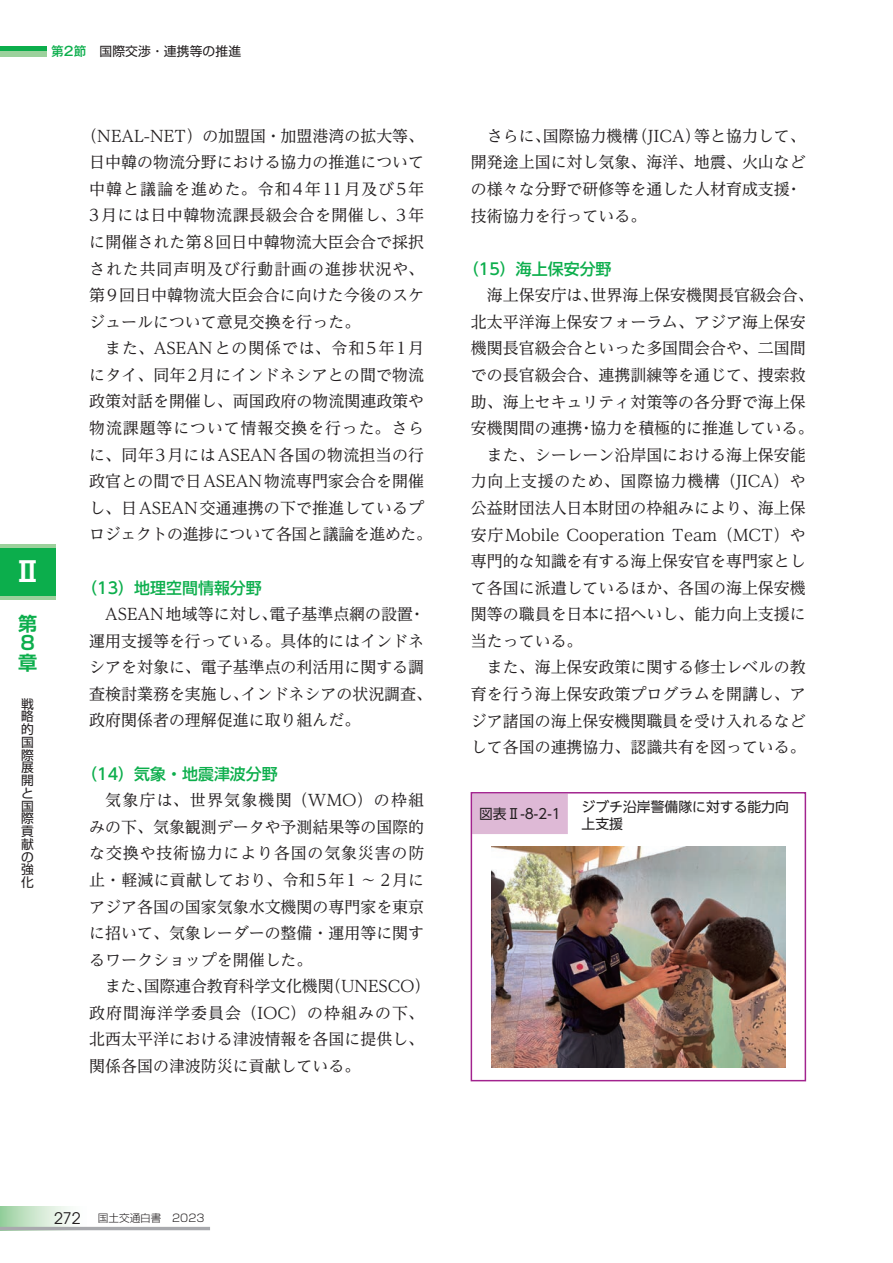
<style>
.page{position:relative;width:893px;height:1263px;background:#fff}
.page>*{position:absolute;margin:0;border:0;box-sizing:border-box;transform-origin:0 0}
.t1{font:700 27.6px "Shin Go Pr 6 N De";color:#fff}
.t2{font:700 19.2px/19.2px "Shin Go Pr 6 N De";color:#0cae4c}
.t3{font:15.9px/26.5px "UD Reimin Pr 6 N";color:#231f20}
.t4{font:500 15.9px "UD Shin Go NT Pr 6 N";color:#0cae4c}
.t5{font:15.9px "UD Reimin Pr 6 N";letter-spacing:.05em;color:#231f20}
.t6{font:13.8px/17px "UD Shin Go NT Pr 6 N";color:#231f20}
.t7{font:12.75px/12.8px "Shin Go Pr 6 N";letter-spacing:.01em;color:#231f20;text-align:justify}
.t8{font:500 12.75px "Gothic MB101 Pr 6 N";color:#f0597c}
.t9{font:300 10.65px "Shin Go Pr 6 N";color:#231f20}
.s1{font-family:"Gothic MB101 Pr 6 N";font-weight:500;color:#0cae4c}
.s2{font-family:"ITC Avant Garde Pro";font-weight:400;font-size:15.9px}
</style>
<div class="page">
<div style="left:472px;top:794px;width:96px;height:40px;background:#deb9d6"></div>
<img style="left:491px;top:847px;width:294px;height:220px">
<div style="left:471px;top:792px;width:335px;height:289px;border:1px solid #a2238e"></div>
<div style="left:0;top:1206px;width:89px;height:24px;background:linear-gradient(to right,#9fd1a2,#fff)"></div>
<div style="left:0;top:46px;width:47px;height:10px;background:#0cae4c"></div>
<div style="left:0;top:51px;width:47px;height:5px;background:#9cd19c"></div>
<div style="left:0;top:544px;width:55px;height:56px;background:#0cae4c"></div>
<hr style="left:0;top:596px;width:55px;height:4px;background:#9cd19c">
<hr style="left:0;top:544px;width:55px;height:4px;background:#9cd19c">
<hr style="left:0;top:1227px;width:210px;height:3px;background:#a8a9ad">
<p class="t7" style="left:51px;top:44px;width:192px"><span class="s1">第2節</span>　国際交渉・連携等の推進</p>
<p class="t8" style="left:57px;top:40px;width:14px">　</p>
<h1 class="t1" style="left:14px;top:549px;width:29px">Ⅱ</h1>
<p class="t2" style="left:18px;top:613px;width:20px">第<br>8章</p>
<p class="t7" style="left:21px;top:696px;width:14px">戦略的国際展開と国際貢献の強化</p>
<p class="t3" style="left:89px;top:122px;width:336px;text-align:justify;text-indent:-8px">（NEAL-NET）の加盟国・加盟港湾の拡大等、日中韓の物流分野における協力の推進について中韓と議論を進めた。令和4年11月及び5年3月には日中韓物流課長級会合を開催し、3年に開催された第8回日中韓物流大臣会合で採択された共同声明及び行動計画の進捗状況や、第9回日中韓物流大臣会合に向けた今後のスケジュールについて意見交換を行った。</p>
<p class="t3" style="left:89px;top:334px;width:344px;text-align:center">また、ASEANとの関係では、令和5年1月<br>にタイ、同年2月にインドネシアとの間で物流政策対話を開催し、両国政府の物流関連政策や物流課題等について情報交換を行った。さらに、同年3月にはASEAN各国の物流担当の行政官との間で日ASEAN物流専門家会合を開催し、日ASEAN交通連携の下で推進しているプロジェクトの進捗について各国と議論を進めた。</p>
<p class="t4" style="left:81px;top:574px;width:182px">（13）地理空間情報分野</p>
<p class="t3" style="left:89px;top:600px;width:344px;text-indent:16px">ASEAN地域等に対し、電子基準点網の設置・運用支援等を行っている。具体的にはインドネシアを対象に、電子基準点の利活用に関する調査検討業務を実施し、インドネシアの状況調査、政府関係者の理解促進に取り組んだ。</p>
<p class="t4" style="left:81px;top:761px;width:198px">（14）気象・地震津波分野</p>
<p class="t3" style="left:89px;top:786px;width:336px;text-align:justify;text-indent:16px">気象庁は、世界気象機関（WMO）の枠組みの下、気象観測データや予測結果等の国際的な交換や技術協力により各国の気象災害の防止・軽減に貢献しており、令和5年1 ～ 2月にアジア各国の国家気象水文機関の専門家を東京に招いて、気象レーダーの整備・運用等に関するワークショップを開催した。</p>
<p class="t3" style="left:89px;top:972px;width:343px;text-indent:16px">また、国際連合教育科学文化機関（UNESCO）政府間海洋学委員会（IOC）の枠組みの下、北西太平洋における津波情報を各国に提供し、関係各国の津波防災に貢献している。</p>
<p class="t3" style="left:471px;top:122px;width:336px;text-indent:16px">さらに、国際協力機構（JICA）等と協力して、開発途上国に対し気象、海洋、地震、火山などの様々な分野で研修等を通した人材育成支援・技術協力を行っている。</p>
<p class="t4" style="left:463px;top:256px;width:150px">（15）海上保安分野</p>
<p class="t3" style="left:487px;top:281px;width:328px">海上保安庁は、世界海上保安機関長官級会合、</p>
<p class="t3" style="left:471px;top:308px;width:336px">北太平洋海上保安フォーラム、アジア海上保安</p>
<p class="t3" style="left:471px;top:335px;width:336px">機関長官級会合といった多国間会合や、二国間</p>
<p class="t3" style="left:471px;top:361px;width:336px">での長官級会合、連携訓練等を通じて、捜索救</p>
<p class="t3" style="left:471px;top:388px;width:336px">助、海上セキュリティ対策等の各分野で海上保</p>
<p class="t3" style="left:471px;top:414px;width:344px">安機関間の連携・協力を積極的に推進している。</p>
<p class="t3" style="left:487px;top:441px;width:320px">また、シーレーン沿岸国における海上保安能</p>
<p class="t5" style="left:471px;top:468px;width:336px">力向上支援のため、国際協力機構（JICA）や</p>
<p class="t3" style="left:471px;top:494px;width:336px">公益財団法人日本財団の枠組みにより、海上保</p>
<p class="t3" style="left:471px;top:521px;width:336px">安庁Mobile Cooperation Team（MCT）や</p>
<p class="t3" style="left:471px;top:547px;width:336px">専門的な知識を有する海上保安官を専門家とし</p>
<p class="t3" style="left:471px;top:574px;width:336px">て各国に派遣しているほか、各国の海上保安機</p>
<p class="t3" style="left:471px;top:600px;width:336px">関等の職員を日本に招へいし、能力向上支援に</p>
<p class="t3" style="left:471px;top:627px;width:113px">当たっている。</p>
<p class="t3" style="left:487px;top:654px;width:320px">また、海上保安政策に関する修士レベルの教</p>
<p class="t3" style="left:471px;top:680px;width:336px">育を行う海上保安政策プログラムを開講し、ア</p>
<p class="t3" style="left:471px;top:707px;width:336px">ジア諸国の海上保安機関職員を受け入れるなど</p>
<p class="t3" style="left:471px;top:733px;width:336px">して各国の連携協力、認識共有を図っている。</p>
<p class="t6" style="left:479px;top:805px;width:83px">図表Ⅱ-8-2-1</p>
<p class="t6" style="left:582px;top:798px;width:209px">ジブチ沿岸警備隊に対する能力向上支援</p>
<p class="t9" style="left:54px;top:1209px;width:152px"><span class="s2">272</span> 国土交通白書　2023</p>
</div>
